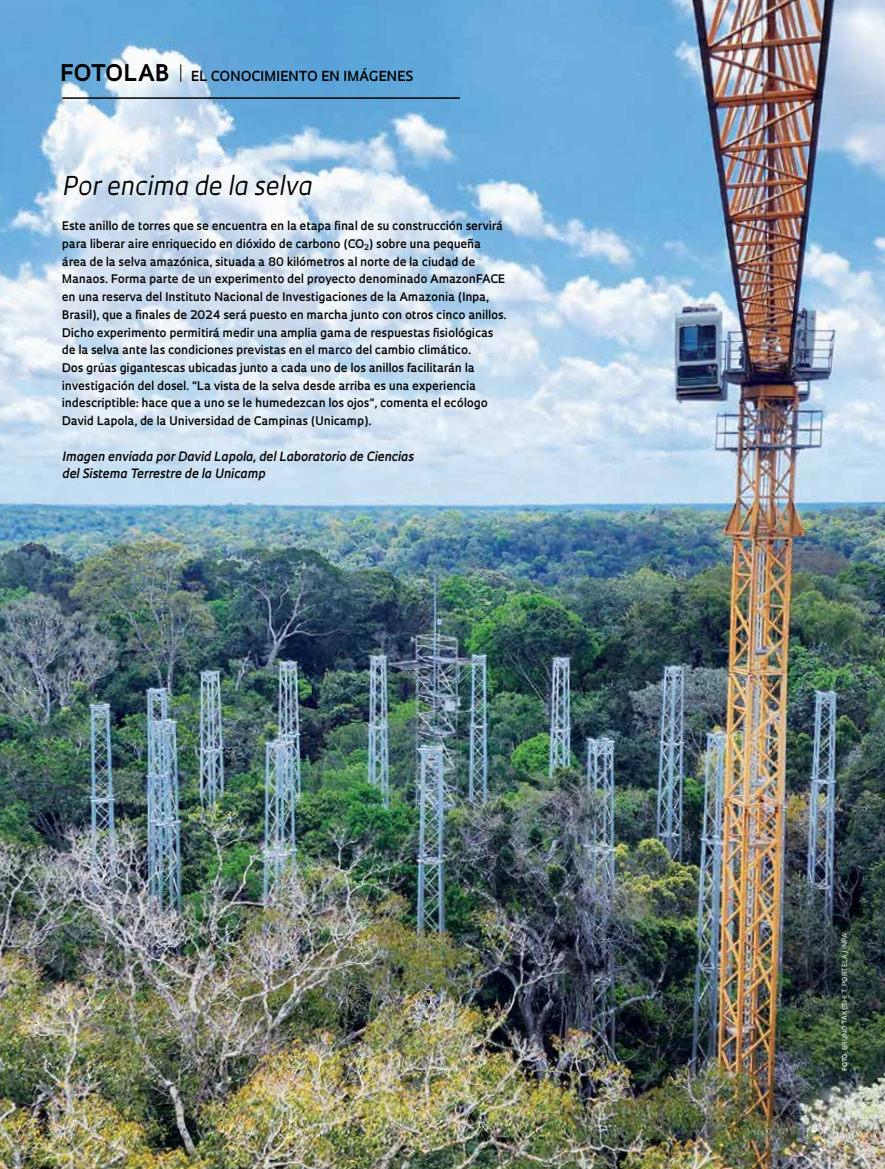
<style>
.page{position:relative;width:885px;height:1169px;background:#fff}
.page>*{position:absolute;margin:0;border:0;box-sizing:border-box;transform-origin:0 0}
.t1{font:italic 25.05px "Oculum";color:#000}
.t2{font:600 13.5px "Oculum";letter-spacing:.005em;color:#000}
.t3{font:italic 600 12.6px/17.7px "Oculum";color:#000}
.t4{font:600 11.55px/17.7px "Oculum";color:#000}
.t5{font:6.75px "Oculum";letter-spacing:.02em;color:#fff}
.s1{font-weight:700;font-size:22.35px}
.s2{font-weight:600;font-size:6.3px}
</style>
<div class="page">
<img style="left:0;top:0;width:885px;height:1168px">
<hr style="left:62px;top:97px;width:398px;height:2px;background:#000">
<svg style="left:181px;top:64px;width:1px;height:18px"></svg>
<p class="t2" style="left:60px;top:67px;width:355px"><span class="s1">FOTOLAB</span> EL CONOCIMIENTO EN IMÁGENES</p>
<h1 class="t1" style="left:62px;top:169px;width:251px">Por encima de la selva</h1>
<p class="t4" style="left:62px;top:217px;width:446px">Este anillo de torres que se encuentra en la etapa final de su construcción servirá para liberar aire enriquecido en dióxido de carbono (CO<sub>2</sub>) sobre una pequeña área de la selva amazónica, situada a 80 kilómetros al norte de la ciudad de Manaos. Forma parte de un experimento del proyecto denominado AmazonFACE en una reserva del Instituto Nacional de Investigaciones de la Amazonia (Inpa, Brasil), que a finales de 2024 será puesto en marcha junto con otros cinco anillos.<br>Dicho experimento permitirá medir una amplia gama de respuestas fisiológicas de la selva ante las condiciones previstas en el marco del cambio climático.<br>Dos grúas gigantescas ubicadas junto a cada uno de los anillos facilitarán la investigación del dosel. “La vista de la selva desde arriba es una experiencia indescriptible: hace que a uno se le humedezcan los ojos”, comenta el ecólogo David Lapola, de la Universidad de Campinas (Unicamp).</p>
<p class="t3" style="left:62px;top:446px;width:353px">Imagen enviada por David Lapola, del Laboratorio de Ciencias del Sistema Terrestre de la Unicamp</p>
<p class="t5" style="left:840px;top:1071px;width:140px;rotate:-90deg"><span class="s2">FOTO</span> BRUNO TAKESHI T. PORTELA / INPA</p>
</div>
